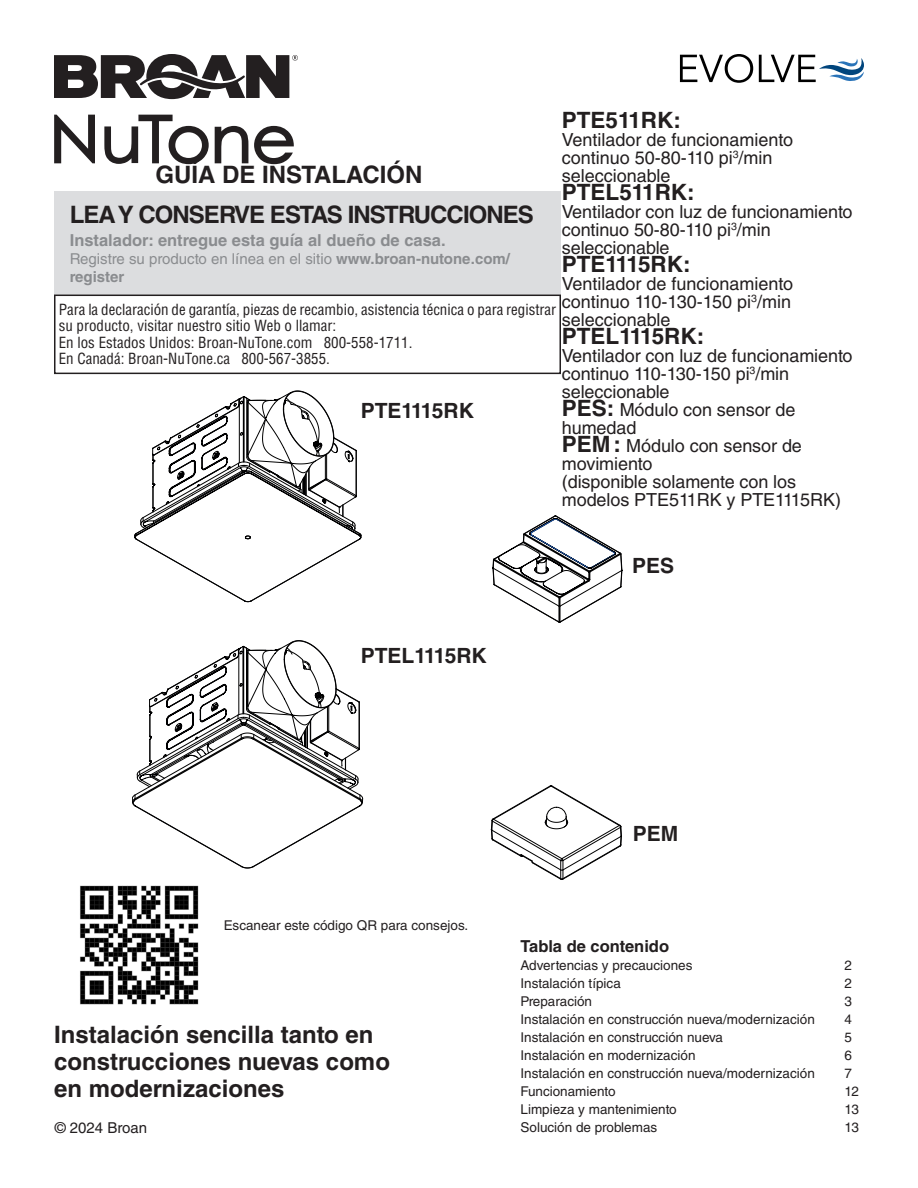
<style>
.page{position:relative;width:918px;height:1188px;background:#fff}
.page>*{position:absolute;margin:0;border:0;box-sizing:border-box;transform-origin:0 0}
.t1{font:700 24px/27px "Helvetica LT Std";color:#231f20}
.t2{font:700 24px "Helvetica LT Std";letter-spacing:-.04em;color:#231f20}
.t3{font:700 22.5px "Helvetica LT Std";color:#231f20}
.t4{font:700 21px "Helvetica LT Std";color:#231f20}
.t5{font:18px/18px "Helvetica LT Std";letter-spacing:-.005em;color:#231f20}
.t6{font:700 16.5px "Helvetica LT Std";color:#8a8c8f}
.t7{font:700 16.5px "Helvetica LT Std";color:#231f20}
.Body_text_-_Justify{font:condensed 15px/16.5px "Helvetica LT Std";color:#231f20}
.t8{font:15px/18px "Helvetica LT Std";color:#8a8c8f}
.t9{font:15px "Helvetica LT Std";color:#231f20}
.t10{font:13.5px "Helvetica LT Std";color:#231f20}
.s1{font-weight:700;font-size:22.5px}
.s2{font-weight:700}
</style>
<div class="page">
<div style="left:55px;top:191px;width:506px;height:104px;background:#dcdddf"></div>
<svg style="left:134px;top:391px;width:228px;height:211px"></svg>
<svg style="left:132px;top:640px;width:231px;height:228px"></svg>
<svg style="left:493px;top:516px;width:130px;height:107px"></svg>
<svg style="left:491px;top:786px;width:131px;height:94px"></svg>
<svg style="left:54px;top:54px;width:244px;height:45px"></svg>
<svg style="left:54px;top:115px;width:240px;height:49px"></svg>
<svg style="left:680px;top:54px;width:73px;height:29px"></svg>
<svg style="left:759px;top:55px;width:105px;height:27px"></svg>
<img style="left:80px;top:885px;width:119px;height:120px">
<div style="left:54px;top:295px;width:507px;height:79px;border:2px solid #231f20"></div>
<p class="t3" style="left:562px;top:106px;width:121px">PTE511RK:</p>
<p class="t5" style="left:562px;top:131px;width:233px">Ventilador de funcionamiento continuo 50-80-110 pi<sup>3</sup>/min seleccionable</p>
<p class="t3" style="left:562px;top:178px;width:134px">PTEL511RK:</p>
<p class="t5" style="left:562px;top:203px;width:292px">Ventilador con luz de funcionamiento continuo 50-80-110 pi<sup>3</sup>/min seleccionable</p>
<p class="t3" style="left:562px;top:250px;width:130px">PTE1115RK:</p>
<p class="t5" style="left:562px;top:275px;width:233px;text-align:justify">Ventilador de funcionamiento continuo 110-130-150 pi<sup>3</sup>/min seleccionable</p>
<p class="t3" style="left:562px;top:322px;width:144px">PTEL1115RK:</p>
<p class="t5" style="left:562px;top:347px;width:292px">Ventilador con luz de funcionamiento continuo 110-130-150 pi<sup>3</sup>/min seleccionable<br><span class="s1">PES:</span> Módulo con sensor de humedad</p>
<p class="t5" style="left:562px;top:437px;width:281px"><span class="s1">PEM:</span> Módulo con sensor de movimiento<br>(disponible solamente con los modelos PTE511RK y PTE1115RK)</p>
<p class="t1" style="left:155px;top:161px;width:269px">GUÍA DE INSTALACIÓN</p>
<p class="t2" style="left:70px;top:200px;width:466px">LEA Y CONSERVE ESTAS INSTRUCCIONES</p>
<p class="t6" style="left:70px;top:230px;width:377px">Instalador: entregue esta guía al dueño de casa.</p>
<p class="t8" style="left:70px;top:250px;width:442px">Registre su producto en línea en el sitio <span class="s2">www.broan-nutone.com/ register</span></p>
<p class="Body_text_-_Justify" style="left:59px;top:301px;width:499px">Para la declaración de garantía, piezas de recambio, asistencia técnica o para registrar su producto, visitar nuestro sitio Web o llamar:</p>
<p class="Body_text_-_Justify" style="left:59px;top:334px;width:355px">En los Estados Unidos: Broan-NuTone.com 800-558-1711.<br>En Canadá: Broan-NuTone.ca 800-567-3855.</p>
<p class="t4" style="left:361px;top:398px;width:115px">PTE1115RK</p>
<p class="t4" style="left:361px;top:643px;width:127px">PTEL1115RK</p>
<p class="t4" style="left:632px;top:553px;width:44px">PES</p>
<p class="t10" style="left:224px;top:918px;width:246px">Escanear este código QR para consejos.</p>
<p class="t1" style="left:54px;top:1020px;width:337px">Instalación sencilla tanto en construcciones nuevas como en modernizaciones</p>
<p class="t9" style="left:55px;top:1119px;width:94px">© 2024 Broan</p>
<p class="t4" style="left:633px;top:821px;width:47px">PEM</p>
<p class="t7" style="left:520px;top:936px;width:150px">Tabla de contenido</p>
<p class="t10" style="left:520px;top:957px;width:173px">Advertencias y precauciones</p>
<p class="t10" style="left:844px;top:957px;width:9px">2</p>
<p class="t10" style="left:520px;top:975px;width:102px">Instalación típica</p>
<p class="t10" style="left:844px;top:975px;width:9px">2</p>
<p class="t10" style="left:520px;top:993px;width:73px">Preparación</p>
<p class="t10" style="left:844px;top:993px;width:9px">3</p>
<p class="t10" style="left:520px;top:1011px;width:296px">Instalación en construcción nueva/modernización</p>
<p class="t10" style="left:844px;top:1011px;width:9px">4</p>
<p class="t10" style="left:520px;top:1029px;width:204px">Instalación en construcción nueva</p>
<p class="t10" style="left:844px;top:1029px;width:9px">5</p>
<p class="t10" style="left:520px;top:1047px;width:177px">Instalación en modernización</p>
<p class="t10" style="left:844px;top:1047px;width:9px">6</p>
<p class="t10" style="left:520px;top:1065px;width:296px">Instalación en construcción nueva/modernización</p>
<p class="t10" style="left:844px;top:1065px;width:9px">7</p>
<p class="t10" style="left:520px;top:1083px;width:97px">Funcionamiento</p>
<p class="t10" style="left:844px;top:1083px;width:16px">12</p>
<p class="t10" style="left:520px;top:1101px;width:158px">Limpieza y mantenimiento</p>
<p class="t10" style="left:844px;top:1101px;width:16px">13</p>
<p class="t10" style="left:520px;top:1119px;width:138px">Solución de problemas</p>
<p class="t10" style="left:844px;top:1119px;width:16px">13</p>
</div>
